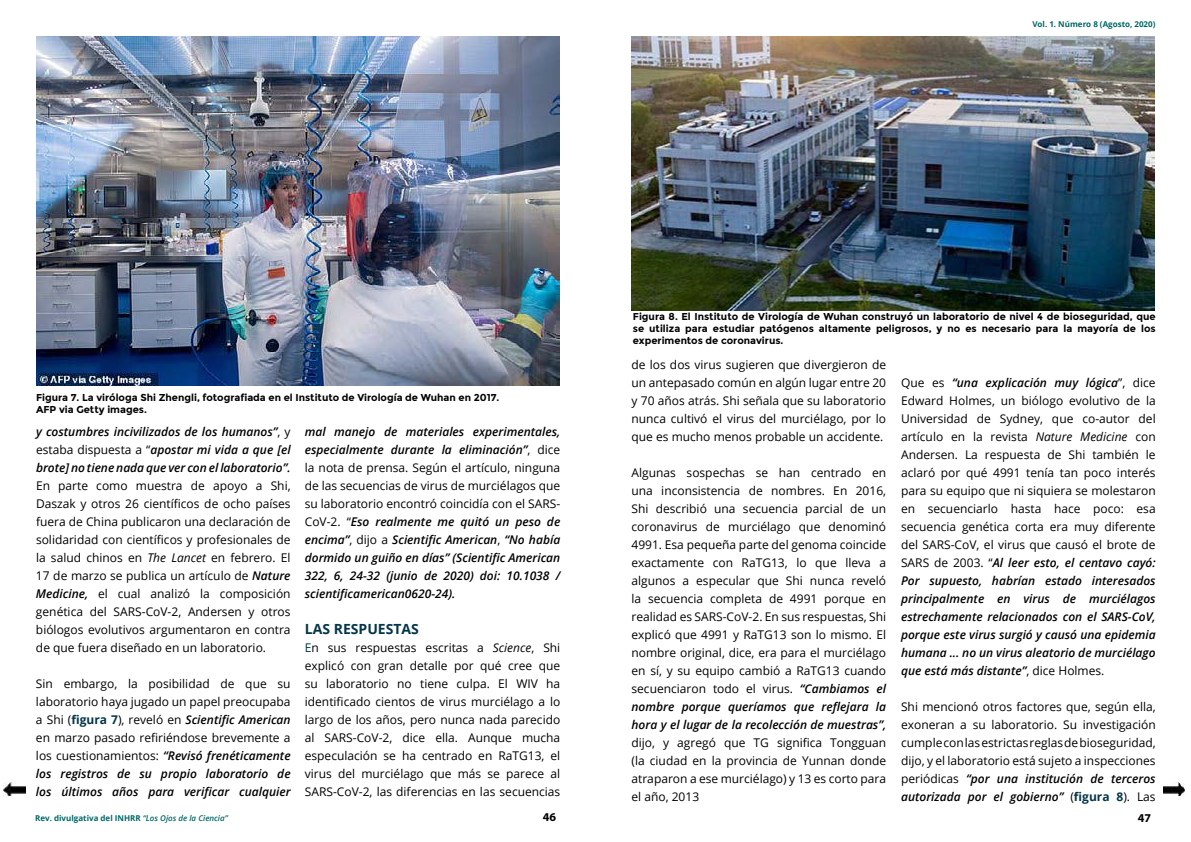
<style>
.page{position:relative;width:1191px;height:842px;background:#fff}
.page>*{position:absolute;margin:0;border:0;box-sizing:border-box;transform-origin:0 0}
.t1{font:700 14px "Open Sans";color:#033649}
.t2{font:12px/18px "Open Sans";color:#000;text-align:justify}
.t3{font:italic 600 12px/18px "Open Sans";color:#000;text-align:justify}
.t4{font:700 12px "Myriad Pro";color:#000}
.t5{font:700 10px/12px "Montserrat";color:#000}
.t6{font:700 8px "Open Sans";color:#066}
.s1{font-weight:400;font-style:normal}
.s2{font-style:italic}
.s3{font-weight:600;font-style:italic}
.s4{font-weight:700;color:#033649}
.s5{color:#033649}
</style>
<div class="page">
<img style="left:36px;top:36px;width:523px;height:349px">
<img style="left:631px;top:36px;width:523px;height:274px">
<img style="left:4px;top:782px;width:21px;height:14px">
<img style="left:1163px;top:782px;width:21px;height:14px">
<p class="t6" style="left:1032px;top:21px;width:125px">Vol. 1. Número 8 (Agosto, 2020)</p>
<p class="t5" style="left:36px;top:391px;width:465px">Figura 7. La viróloga Shi Zhengli, fotografiada en el Instituto de Virología de Wuhan en 2017.<br>AFP via Getty images.</p>
<p class="t3" style="left:36px;top:424px;width:256px">y costumbres incivilizados de los humanos”<span class="s1">, y estaba dispuesta a “</span>apostar mi vida a que [el brote] no tiene nada que ver con el laboratorio”.</p>
<p class="t2" style="left:36px;top:476px;width:256px">En parte como muestra de apoyo a Shi, Daszak y otros 26 científicos de ocho países fuera de China publicaron una declaración de solidaridad con científicos y profesionales de la salud chinos en <span class="s2">The Lancet</span> en febrero. El 17 de marzo se publica un artículo de <span class="s3">Nature Medicine,</span> el cual analizó la composición genética del SARS-CoV-2, Andersen y otros biólogos evolutivos argumentaron en contra de que fuera diseñado en un laboratorio.</p>
<p class="t2" style="left:36px;top:674px;width:256px">Sin embargo, la posibilidad de que su laboratorio haya jugado un papel preocupaba a Shi (<span class="s4">figura 7</span>), reveló en <span class="s3">Scientific American </span>en marzo pasado refiriéndose brevemente a los cuestionamientos: <span class="s3">“Revisó frenéticamente los registros de su propio laboratorio de los últimos años para verificar cualquier</span></p>
<p class="t3" style="left:305px;top:424px;width:257px">mal manejo de materiales experimentales, especialmente durante la eliminación”<span class="s1">, dice la nota de prensa. Según el artículo, ninguna de las secuencias de virus de murciélagos que su laboratorio encontró coincidía con el SARS-CoV-2. “</span>Eso realmente me quitó un peso de encima”<span class="s1">, dijo a</span> Scientific American<span class="s1">,</span> “No había dormido un guiño en días” (Scientific American 322, 6, 24-32 (junio de 2020) doi: 10.1038 / scientificamerican0620-24).</p>
<p class="t1" style="left:305px;top:623px;width:116px">LAS RESPUESTAS</p>
<p class="t2" style="left:305px;top:638px;width:257px"><span class="s5">E</span>n sus respuestas escritas a <span class="s2">Science</span>, Shi explicó con gran detalle por qué cree que su laboratorio no tiene culpa. El WIV ha identificado cientos de virus murciélago a lo largo de los años, pero nunca nada parecido al SARS-CoV-2, dice ella. Aunque mucha especulación se ha centrado en RaTG13, el virus del murciélago que más se parece al SARS-CoV-2, las diferencias en las secuencias</p>
<p class="t5" style="left:633px;top:311px;width:524px;text-align:justify">Figura 8. El Instituto de Virología de Wuhan construyó un laboratorio de nivel 4 de bioseguridad, que se utiliza para estudiar patógenos altamente peligrosos, y no es necesario para la mayoría de los experimentos de coronavirus.</p>
<p class="t2" style="left:631px;top:355px;width:256px">de los dos virus sugieren que divergieron de un antepasado común en algún lugar entre 20 y 70 años atrás. Shi señala que su laboratorio nunca cultivó el virus del murciélago, por lo que es mucho menos probable un accidente.</p>
<p class="t2" style="left:631px;top:463px;width:256px">Algunas sospechas se han centrado en una inconsistencia de nombres. En 2016, Shi describió una secuencia parcial de un coronavirus de murciélago que denominó 4991. Esa pequeña parte del genoma coincide exactamente con RaTG13, lo que lleva a algunos a especular que Shi nunca reveló la secuencia completa de 4991 porque en realidad es SARS-CoV-2. En sus respuestas, Shi explicó que 4991 y RaTG13 son lo mismo. El nombre original, dice, era para el murciélago en sí, y su equipo cambió a RaTG13 cuando secuenciaron todo el virus. <span class="s3">“Cambiamos el nombre porque queríamos que reflejara la hora y el lugar de la recolección de muestras”,</span></p>
<p class="t2" style="left:631px;top:733px;width:256px">dijo, y agregó que TG significa Tongguan (la ciudad en la provincia de Yunnan donde atraparon a ese murciélago) y 13 es corto para el año, 2013</p>
<p class="t2" style="left:901px;top:373px;width:256px">Que es <span class="s3">“una explicación muy lógica</span>”, dice Edward Holmes, un biólogo evolutivo de la Universidad de Sydney, que co-autor del artículo en la revista <span class="s2">Nature Medicine</span> con Andersen. La respuesta de Shi también le aclaró por qué 4991 tenía tan poco interés para su equipo que ni siquiera se molestaron en secuenciarlo hasta hace poco: esa secuencia genética corta era muy diferente del SARS-CoV, el virus que causó el brote de SARS de 2003. “<span class="s3">Al leer esto, el centavo cayó:<br>Por supuesto, habrían estado interesados principalmente en virus de murciélagos estrechamente relacionados con el SARS-CoV, porque este virus surgió y causó una epidemia humana ... no un virus aleatorio de murciélago que está más distante”</span>, dice Holmes.</p>
<p class="t2" style="left:901px;top:697px;width:256px">Shi mencionó otros factores que, según ella, exoneran a su laboratorio. Su investigación cumple con las estrictas reglas de bioseguridad, dijo, y el laboratorio está sujeto a inspecciones periódicas <span class="s3">“por una institución de terceros autorizada por el gobierno”</span> (<span class="s4">figura 8</span>). Las</p>
<p class="t6" style="left:35px;top:814px;width:194px">Rev. divulgativa del INHRR <span class="s3">“Los Ojos de la Ciencia”</span></p>
<p class="t4" style="left:543px;top:810px;width:15px">46</p>
<p class="t4" style="left:1137px;top:811px;width:15px">47</p>
</div>
